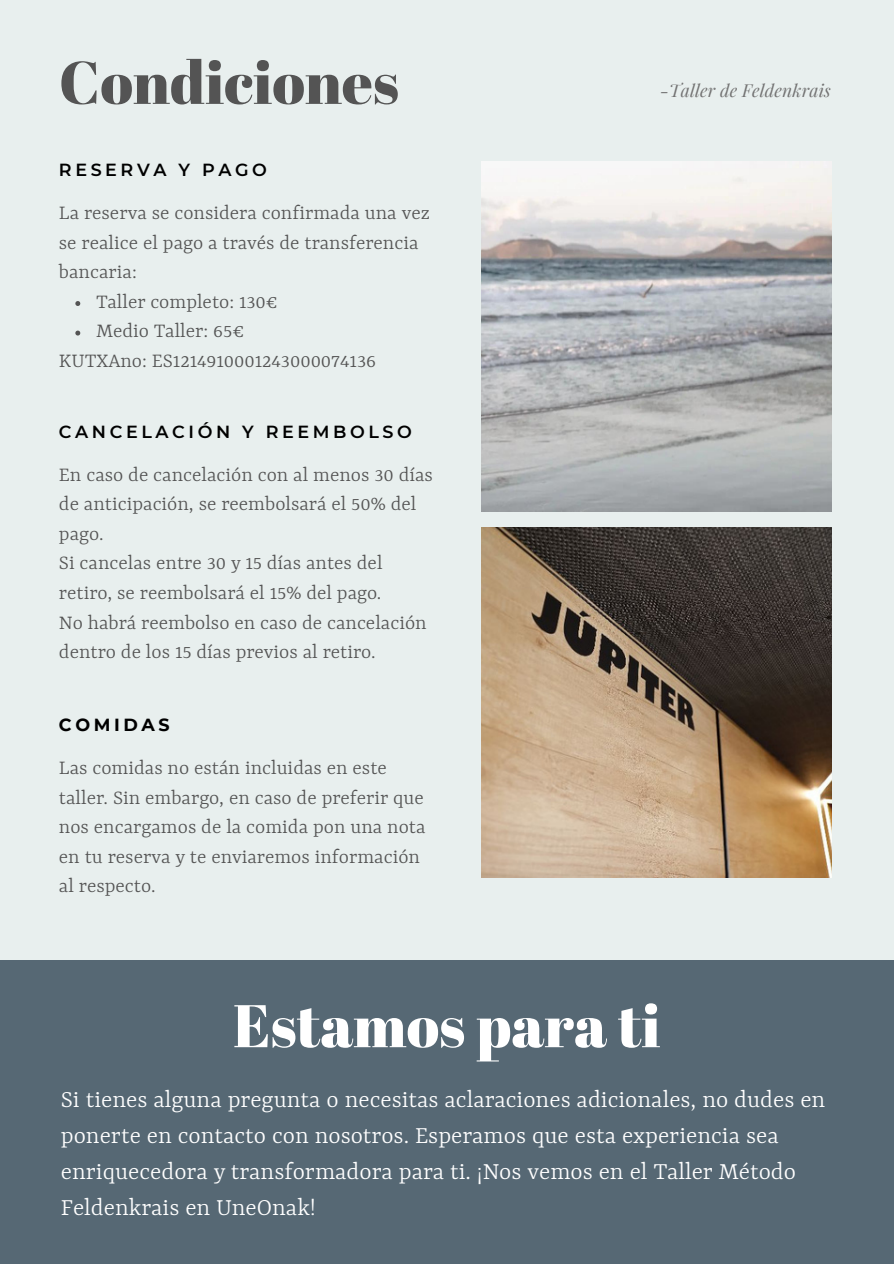
<style>
.page{position:relative;width:894px;height:1264px;background:#fff}
.page>*{position:absolute;margin:0;border:0;box-sizing:border-box;transform-origin:0 0}
.t1{font:60px "Abril Fatface";color:#fff}
.t2{font:60px "Abril Fatface";color:#545454}
.t3{font:300 26.25px/36.2px "Rasa";color:#fff}
.t4{font:300 21.9px/29.5px "Rasa";color:#545454}
.t5{font:600 17.55px "Montserrat";letter-spacing:.205em;color:#000}
.t6{font:italic 17.55px "Playfair Display";letter-spacing:.01em;color:#737373}
.t7{font:700 17.55px "Montserrat";letter-spacing:.205em;color:#000}
</style>
<div class="page">
<div style="left:0;top:0;width:893px;height:1058px;background:#e8efee"></div>
<img style="left:481px;top:162px;width:350px;height:350px">
<img style="left:481px;top:527px;width:350px;height:350px">
<div style="left:0;top:959px;width:893px;height:304px;background:#566874"></div>
<svg style="left:75px;top:301px;width:5px;height:5px"></svg>
<svg style="left:75px;top:330px;width:5px;height:5px"></svg>
<h1 class="t2" style="left:59px;top:40px;width:341px">Condiciones</h1>
<p class="t5" style="left:59px;top:159px;width:209px">RESERVA Y PAGO</p>
<p class="t4" style="left:59px;top:199px;width:372px">La reserva se considera confirmada una vez se realice el pago a través de transferencia bancaria:</p>
<h3 class="t4" style="left:96px;top:288px;width:183px">Taller completo: 130€</h3>
<p class="t4" style="left:96px;top:317px;width:149px">Medio Taller: 65€</p>
<p class="t4" style="left:59px;top:347px;width:318px">KUTXAno: ES1214910001243000074136</p>
<p class="t5" style="left:59px;top:421px;width:354px">CANCELACIÓN Y REEMBOLSO</p>
<p class="t4" style="left:59px;top:461px;width:375px">En caso de cancelación con al menos 30 días de anticipación, se reembolsará el 50% del pago.</p>
<h3 class="t4" style="left:59px;top:549px;width:325px">Si cancelas entre 30 y 15 días antes del retiro, se reembolsará el 15% del pago.</h3>
<p class="t4" style="left:59px;top:608px;width:369px">No habrá reembolso en caso de cancelación dentro de los 15 días previos al retiro.</p>
<p class="t7" style="left:59px;top:714px;width:112px">COMIDAS</p>
<h1 class="t4" style="left:59px;top:754px;width:368px">Las comidas no están incluidas en este taller. Sin embargo, en caso de preferir que nos encargamos de la comida pon una nota en tu reserva y te enviaremos información al respecto.</h1>
<h3 class="t6" style="left:659px;top:78px;width:172px">-Taller de Feldenkrais</h3>
<h4 class="t1" style="left:233px;top:983px;width:429px">Estamos para ti</h4>
<h2 class="t3" style="left:61px;top:1082px;width:765px">Si tienes alguna pregunta o necesitas aclaraciones adicionales, no dudes en ponerte en contacto con nosotros. Esperamos que esta experiencia sea enriquecedora y transformadora para ti. ¡Nos vemos en el Taller Método Feldenkrais en UneOnak!</h2>
</div>
